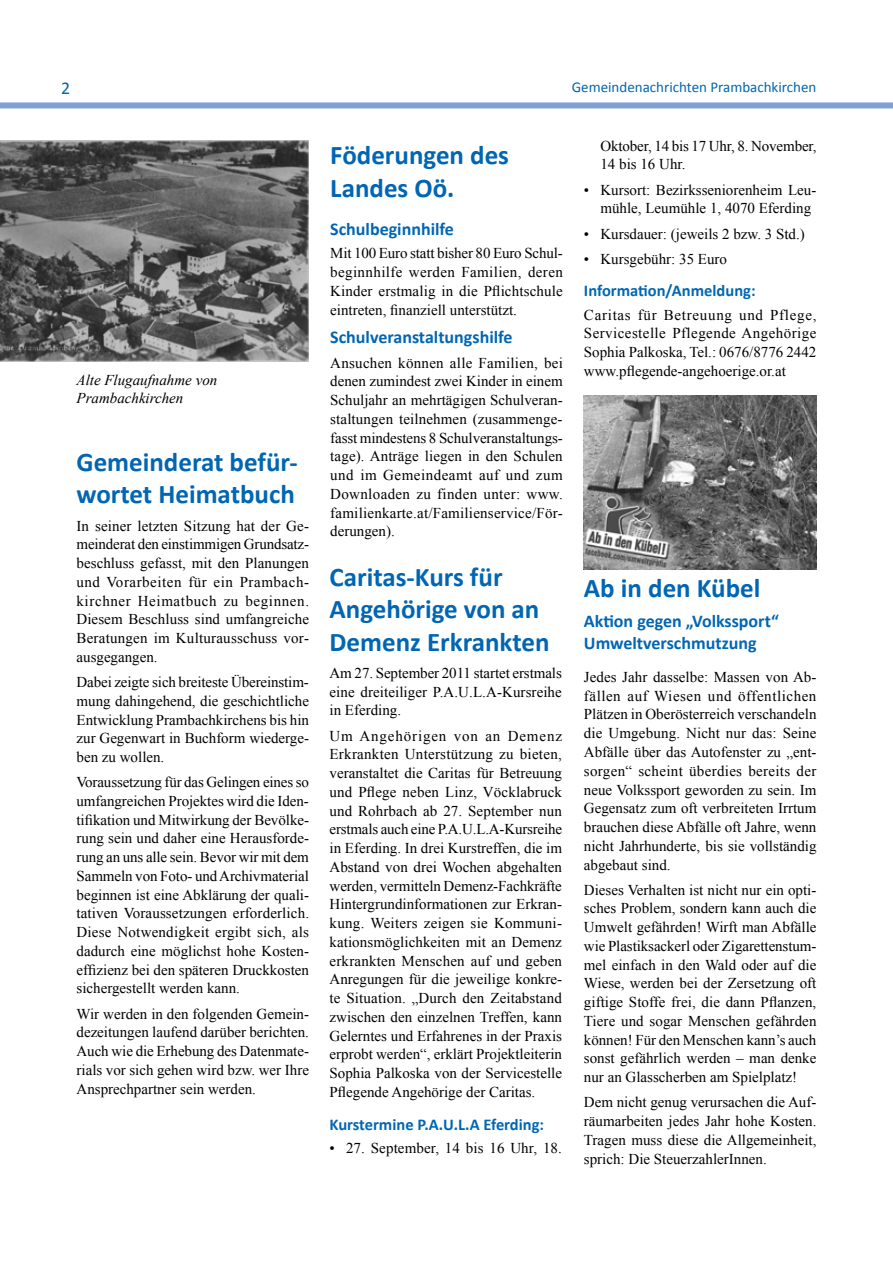
<style>
.page{position:relative;width:893px;height:1263px;background:#fff}
.page>*{position:absolute;margin:0;border:0;box-sizing:border-box;transform-origin:0 0}
.t1{font:700 27px/32.4px "Calibri";color:#0066b3}
.t2{font:700 18px/21.6px "Calibri";color:#0066b3}
.t3{font:18px "Calibri";color:#0066b3}
.t4{font:700 16.5px "Calibri";color:#0066b3}
.t5{font:15px/18.8px "Times New Roman";color:#000;text-align:justify}
.t6{font:15px "Calibri";color:#0066b3}
.t7{font:italic 15px/18px "Times New Roman";color:#000}
</style>
<div class="page">
<div style="left:0;top:102px;width:893px;height:6px;background:#80a0d3"></div>
<img style="left:584px;top:395px;width:232px;height:174px">
<img style="left:0;top:140px;width:309px;height:221px">
<p class="t3" style="left:61px;top:77px;width:11px">2</p>
<p class="t6" style="left:572px;top:78px;width:246px">Gemeindenachrichten Prambachkirchen</p>
<p class="t7" style="left:76px;top:370px;width:142px">Alte Flugaufnahme von<br>Prambachkirchen</p>
<h1 class="t1" style="left:76px;top:446px;width:223px">Gemeinderat befür&shy;wortet Heimatbuch</h1>
<p class="t5" style="left:76px;top:516px;width:234px">In seiner letzten Sitzung hat der Ge&shy;meinderat den einstimmigen Grundsatz&shy;beschluss gefasst, mit den Planungen und Vorarbeiten für ein Prambach&shy;kirchner Heimatbuch zu beginnen.<br>Diesem Beschluss sind umfangreiche Beratungen im Kulturausschuss vor&shy;ausgegangen.</p>
<p class="t5" style="left:76px;top:672px;width:234px">Dabei zeigte sich breiteste Übereinstim&shy;mung dahingehend, die geschichtliche Entwicklung Prambachkirchens bis hin zur Gegenwart in Buchform wiederge&shy;ben zu wollen.</p>
<p class="t5" style="left:76px;top:772px;width:234px">Voraussetzung für das Gelingen eines so umfangreichen Projektes wird die Iden&shy;tifikation und Mitwirkung der Bevölke&shy;rung sein und daher eine Herausforde&shy;rung an uns alle sein. Bevor wir mit dem Sammeln von Foto- und Archivmaterial beginnen ist eine Abklärung der quali&shy;tativen Voraussetzungen erforderlich.<br>Diese Notwendigkeit ergibt sich, als dadurch eine möglichst hohe Kosten&shy;effizienz bei den späteren Druckkosten sichergestellt werden kann.</p>
<p class="t5" style="left:76px;top:1004px;width:234px">Wir werden in den folgenden Gemein&shy;dezeitungen laufend darüber berichten.<br>Auch wie die Erhebung des Datenmate&shy;rials vor sich gehen wird bzw. wer Ihre Ansprechpartner sein werden.</p>
<h1 class="t1" style="left:330px;top:139px;width:180px">Föderungen des<br>Landes Oö.</h1>
<p class="t2" style="left:330px;top:219px;width:125px">Schulbeginnhilfe</p>
<p class="t5" style="left:330px;top:244px;width:234px">Mit 100 Euro statt bisher 80 Euro Schul&shy;beginnhilfe werden Familien, deren Kinder erstmalig in die Pflichtschule eintreten, finanziell unterstützt.</p>
<p class="t2" style="left:330px;top:326px;width:184px">Schulveranstaltungshilfe</p>
<p class="t5" style="left:330px;top:353px;width:234px">Ansuchen können alle Familien, bei denen zumindest zwei Kinder in einem Schuljahr an mehrtägigen Schulveran&shy;staltungen teilnehmen (zusammenge&shy;fasst mindestens 8 Schulveranstaltungs&shy;tage). Anträge liegen in den Schulen und im Gemeindeamt auf und zum Downloaden zu finden unter: www. familienkarte.at/Familienservice/För&shy;derungen).</p>
<h1 class="t1" style="left:330px;top:561px;width:221px">Caritas-Kurs für<br>Angehörige von an<br>Demenz Erkrankten</h1>
<p class="t5" style="left:330px;top:663px;width:234px">Am 27. September 2011 startet erstmals eine dreiteiliger P.A.U.L.A-Kursreihe in Eferding.</p>
<p class="t5" style="left:330px;top:726px;width:234px">Um Angehörigen von an Demenz Erkrankten Unterstützung zu bieten, veranstaltet die Caritas für Betreuung und Pflege neben Linz, Vöcklabruck und Rohrbach ab 27. September nun erstmals auch eine P.A.U.L.A-Kursreihe in Eferding. In drei Kurstreffen, die im Abstand von drei Wochen abgehalten werden, vermitteln Demenz-Fachkräfte Hintergrundinformationen zur Erkran&shy;kung. Weiters zeigen sie Kommuni&shy;kationsmöglichkeiten mit an Demenz erkrankten Menschen auf und geben Anregungen für die jeweilige konkre&shy;te Situation. „Durch den Zeitabstand zwischen den einzelnen Treffen, kann Gelerntes und Erfahrenes in der Praxis erprobt werden“, erklärt Projektleiterin Sophia Palkoska von der Servicestelle Pflegende Angehörige der Caritas.</p>
<p class="t4" style="left:330px;top:1113px;width:216px">Kurstermine P.A.U.L.A Eferding:</p>
<p class="t5" style="left:330px;top:1138px;width:234px">• 27. September, 14 bis 16 Uhr, 18.</p>
<p class="t5" style="left:600px;top:136px;width:218px">Oktober, 14 bis 17 Uhr, 8. November,<br>14 bis 16 Uhr.</p>
<p class="t5" style="left:600px;top:180px;width:218px;text-indent:-16px">• Kursort: Bezirksseniorenheim Leu&shy;mühle, Leumühle 1, 4070 Eferding</p>
<p class="t5" style="left:584px;top:224px;width:222px">• Kursdauer: (jeweils 2 bzw. 3 Std.)</p>
<p class="t5" style="left:584px;top:249px;width:145px">• Kursgebühr: 35 Euro</p>
<p class="t4" style="left:584px;top:280px;width:173px">Information/Anmeldung:</p>
<p class="t5" style="left:584px;top:305px;width:234px">Caritas für Betreuung und Pflege, Servicestelle Pflegende Angehörige Sophia Palkoska, Tel.: 0676/8776 2442 www.pflegende-angehoerige.or.at</p>
<h1 class="t1" style="left:584px;top:572px;width:178px">Ab in den Kübel</h1>
<p class="t2" style="left:584px;top:610px;width:196px">Aktion gegen „Volkssport“<br>Umweltverschmutzung</p>
<p class="t5" style="left:584px;top:667px;width:234px">Jedes Jahr dasselbe: Massen von Ab&shy;fällen auf Wiesen und öffentlichen Plätzen in Oberösterreich verschandeln die Umgebung. Nicht nur das: Seine Abfälle über das Autofenster zu „ent&shy;sorgen“ scheint überdies bereits der neue Volkssport geworden zu sein. Im Gegensatz zum oft verbreiteten Irrtum brauchen diese Abfälle oft Jahre, wenn nicht Jahrhunderte, bis sie vollständig abgebaut sind.</p>
<p class="t5" style="left:584px;top:880px;width:234px">Dieses Verhalten ist nicht nur ein opti&shy;sches Problem, sondern kann auch die Umwelt gefährden! Wirft man Abfälle wie Plastiksackerl oder Zigarettenstum&shy;mel einfach in den Wald oder auf die Wiese, werden bei der Zersetzung oft giftige Stoffe frei, die dann Pflanzen, Tiere und sogar Menschen gefährden können! Für den Menschen kann’s auch sonst gefährlich werden – man denke nur an Glasscherben am Spielplatz!</p>
<p class="t5" style="left:584px;top:1093px;width:234px">Dem nicht genug verursachen die Auf&shy;räumarbeiten jedes Jahr hohe Kosten.<br>Tragen muss diese die Allgemeinheit, sprich: Die SteuerzahlerInnen.</p>
</div>
